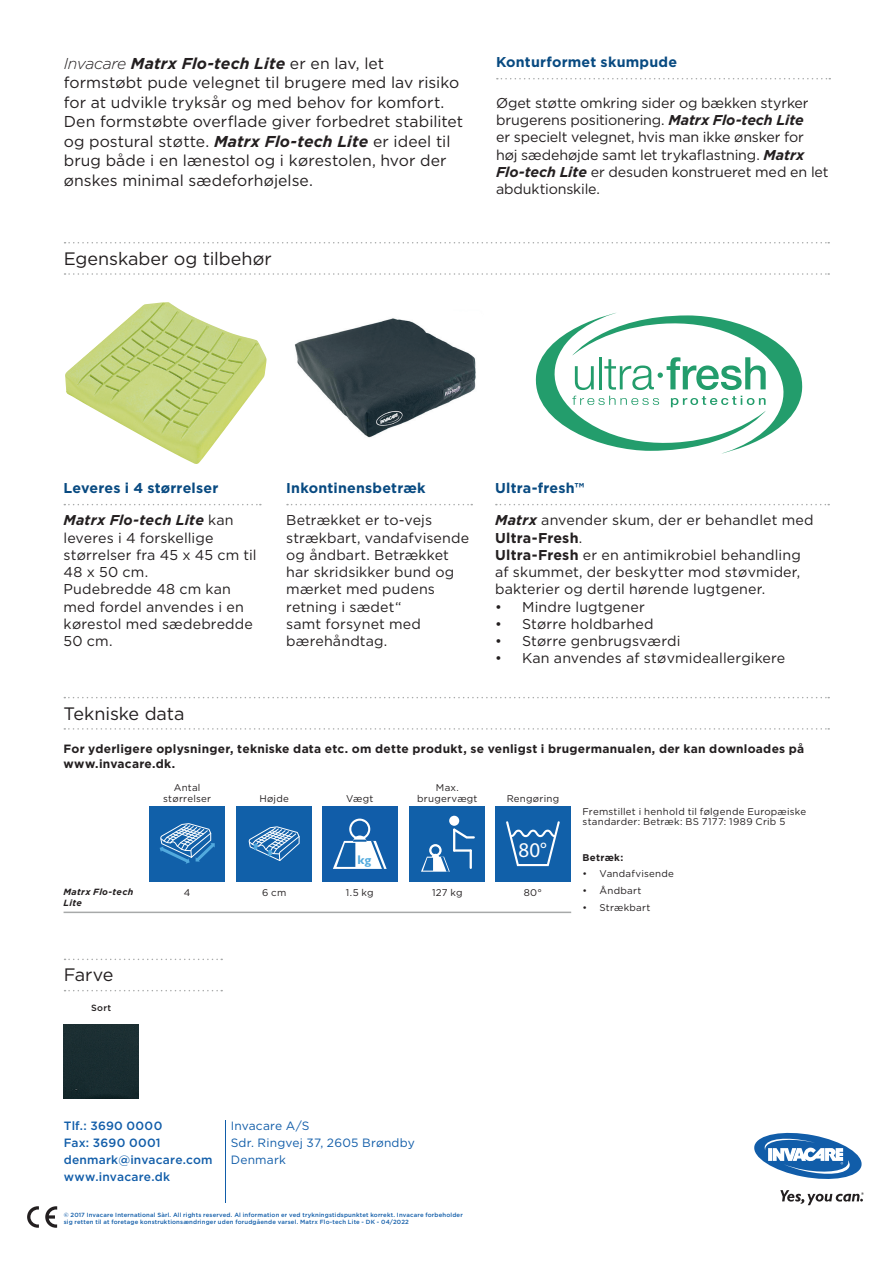
<style>
.page{position:relative;width:893px;height:1263px;background:#fff}
.page>*{position:absolute;margin:0;border:0;box-sizing:border-box;transform-origin:0 0}
.t1{font:21px "Myriad Pro";color:#fff}
.t2{font:18px "Gotham";letter-spacing:-.005em;color:#231f20}
.t3{font:15.75px/19.5px "Gotham";letter-spacing:.005em;color:#231f20}
.t4{font:14.25px/17.2px "Gotham";letter-spacing:.005em;color:#231f20}
.t5{font:700 14.25px "Gotham";letter-spacing:.015em;color:#084a81}
.t6{font:700 12.6px "Gill Sans";color:#52aade}
.t7{font:700 12px/14.4px "Gotham";letter-spacing:.02em;color:#231f20}
.t8{font:500 12px/17.2px "Gotham";letter-spacing:.02em;color:#115da9}
.t9{font:12px/17.2px "Gotham";letter-spacing:.02em;color:#115da9}
.t10{font:9.75px/10.5px "Gotham";letter-spacing:.025em;color:#231f20;text-align:center}
.t11{font:700 9.75px "Gotham";letter-spacing:.03em;color:#231f20}
.t12{font:italic 700 9px/10.5px "Gotham";letter-spacing:.03em;color:#231f20}
.t13{font:500 9px "Gotham";color:#231f20}
.t14{font:500 6px/7.2px "Gotham";letter-spacing:.025em;color:#115da9}
.s1{font-weight:300;font-style:italic}
.s2{font-weight:700;font-style:italic}
.s3{font-weight:700}
</style>
<div class="page">
<svg style="left:45px;top:1206px;width:12px;height:22px"></svg>
<svg style="left:27px;top:1206px;width:12px;height:22px"></svg>
<hr style="left:225px;top:1120px;width:1px;height:82px;background:#115da9">
<svg style="left:65px;top:242px;width:764px;height:1px"></svg>
<svg style="left:65px;top:273px;width:764px;height:2px"></svg>
<svg style="left:65px;top:959px;width:157px;height:1px"></svg>
<svg style="left:65px;top:990px;width:157px;height:1px"></svg>
<hr style="left:64px;top:911px;width:507px;height:2px;background:#a7a9a9">
<svg style="left:64px;top:697px;width:765px;height:1px"></svg>
<svg style="left:64px;top:728px;width:765px;height:2px"></svg>
<div style="left:149px;top:806px;width:76px;height:75px;background:#1160a9"></div>
<svg style="left:160px;top:823px;width:55px;height:41px"></svg>
<div style="left:236px;top:806px;width:76px;height:75px;background:#1160a9"></div>
<svg style="left:248px;top:826px;width:52px;height:35px"></svg>
<div style="left:322px;top:806px;width:75px;height:75px;background:#115da9"></div>
<svg style="left:333px;top:818px;width:54px;height:51px"></svg>
<div style="left:410px;top:806px;width:75px;height:75px;background:#1160a9"></div>
<div style="left:432px;top:854px;width:7px;height:7px;background:#fff;border-radius:50%"></div>
<div style="left:429px;top:844px;width:13px;height:12px;border:2px solid #fff;border-radius:50%"></div>
<svg style="left:421px;top:857px;width:29px;height:15px"></svg>
<div style="left:449px;top:816px;width:10px;height:10px;background:#fff;border-radius:50%"></div>
<hr style="left:453px;top:830px;width:2px;height:20px;background:#fff">
<svg style="left:453px;top:828px;width:22px;height:12px"></svg>
<hr style="left:454px;top:849px;width:17px;height:3px;background:#fff">
<svg style="left:470px;top:850px;width:2px;height:18px"></svg>
<div style="left:495px;top:806px;width:76px;height:75px;background:#1160a9"></div>
<svg style="left:506px;top:821px;width:54px;height:45px"></svg>
<svg style="left:497px;top:78px;width:333px;height:1px"></svg>
<svg style="left:754px;top:1132px;width:108px;height:47px"></svg>
<svg style="left:780px;top:1190px;width:84px;height:15px"></svg>
<div style="left:64px;top:1024px;width:75px;height:75px;background:#1a2d31"></div>
<svg style="left:535px;top:313px;width:268px;height:141px"></svg>
<svg style="left:496px;top:504px;width:333px;height:1px"></svg>
<img style="left:65px;top:302px;width:202px;height:162px">
<svg style="left:64px;top:504px;width:197px;height:1px"></svg>
<img style="left:295px;top:318px;width:181px;height:120px">
<svg style="left:287px;top:504px;width:185px;height:1px"></svg>
<p class="t3" style="left:64px;top:53px;width:401px"><span class="s1">Invacare</span> <span class="s2">Matrx Flo-tech Lite</span> er en lav, let formstøbt pude velegnet til brugere med lav risiko for at udvikle tryksår og med behov for komfort.<br>Den formstøbte overflade giver forbedret stabilitet og postural støtte. <span class="s2">Matrx Flo-tech Lite</span> er ideel til brug både i en lænestol og i kørestolen, hvor der ønskes minimal sædeforhøjelse.</p>
<p class="t2" style="left:64px;top:247px;width:209px">Egenskaber og tilbehør</p>
<p class="t5" style="left:496px;top:53px;width:183px">Konturformet skumpude</p>
<p class="t4" style="left:496px;top:94px;width:334px">Øget støtte omkring sider og bækken styrker brugerens positionering. <span class="s2">Matrx Flo-tech Lite<br></span>er specielt velegnet, hvis man ikke ønsker for høj sædehøjde samt let trykaflastning. <span class="s2">Matrx Flo-tech Lite</span> er desuden konstrueret med en let abduktionskile.</p>
<p class="t5" style="left:64px;top:479px;width:156px">Leveres i 4 størrelser</p>
<p class="t4" style="left:64px;top:511px;width:195px"><span class="s2">Matrx Flo-tech Lite</span> kan leveres i 4 forskellige størrelser fra 45 x 45 cm til<br>48 x 50 cm.<br>Pudebredde 48 cm kan med fordel anvendes i en kørestol med sædebredde<br>50 cm.</p>
<p class="t2" style="left:64px;top:702px;width:122px">Tekniske data</p>
<p class="t5" style="left:286px;top:479px;width:141px">Inkontinensbetræk</p>
<p class="t4" style="left:286px;top:511px;width:185px">Betrækket er to-vejs strækbart, vandafvisende og åndbart. Betrækket har skridsikker bund og mærket med pudens retning i sædet“<br>samt forsynet med bærehåndtag.</p>
<p class="t5" style="left:495px;top:479px;width:91px">Ultra-fresh™</p>
<p class="t4" style="left:495px;top:511px;width:320px"><span class="s2">Matrx</span> anvender skum, der er behandlet med <span class="s3">Ultra-Fresh</span>.<br><span class="s3">Ultra-Fresh</span> er en antimikrobiel behandling af skummet, der beskytter mod støvmider, bakterier og dertil hørende lugtgener.</p>
<p class="t4" style="left:495px;top:598px;width:151px">• Mindre lugtgener</p>
<p class="t4" style="left:495px;top:615px;width:160px">• Større holdbarhed</p>
<p class="t4" style="left:495px;top:632px;width:187px">• Større genbrugsværdi</p>
<p class="t4" style="left:495px;top:649px;width:292px">• Kan anvendes af støvmideallergikere</p>
<p class="t7" style="left:64px;top:742px;width:742px">For yderligere oplysninger, tekniske data etc. om dette produkt, se venligst i brugermanualen, der kan downloades på www.invacare.dk.</p>
<p class="t10" style="left:346px;top:793px;width:29px">Vægt</p>
<p class="t10" style="left:163px;top:782px;width:49px">Antal størrelser</p>
<p class="t10" style="left:259px;top:793px;width:31px">Højde</p>
<p class="t10" style="left:417px;top:782px;width:62px">Max. brugervægt</p>
<p class="t10" style="left:507px;top:793px;width:54px">Rengøring</p>
<h1 class="t1" style="left:519px;top:837px;width:30px">80°</h1>
<p class="t10" style="left:524px;top:887px;width:20px">80°</p>
<p class="t10" style="left:583px;top:806px;width:225px;text-align:left">Fremstillet i henhold til følgende Europæiske standarder: Betræk: BS 7177: 1989 Crib 5</p>
<p class="t11" style="left:583px;top:850px;width:42px">Betræk:</p>
<p class="t10" style="left:583px;top:868px;width:93px">• Vandafvisende</p>
<p class="t10" style="left:583px;top:885px;width:60px">• Åndbart</p>
<p class="t10" style="left:583px;top:902px;width:69px">• Strækbart</p>
<p class="t6" style="left:357px;top:853px;width:15px">kg</p>
<p class="t10" style="left:346px;top:887px;width:29px">1.5 kg</p>
<p class="t12" style="left:64px;top:887px;width:71px">Matrx Flo-tech<br>Lite</p>
<p class="t10" style="left:432px;top:887px;width:32px">127 kg</p>
<p class="t10" style="left:184px;top:887px;width:8px">4</p>
<p class="t10" style="left:262px;top:887px;width:26px">6 cm</p>
<p class="t2" style="left:64px;top:963px;width:51px">Farve</p>
<p class="t13" style="left:91px;top:1002px;width:21px">Sort</p>
<p class="t8" style="left:64px;top:1117px;width:150px">Tlf.: 3690 0000<br>Fax: 3690 0001 denmark@invacare.com www.invacare.dk</p>
<p class="t9" style="left:231px;top:1116px;width:186px">Invacare A/S<br>Sdr. Ringvej 37, 2605 Brøndby<br>Denmark</p>
<p class="t14" style="left:64px;top:1211px;width:401px">© 2017 Invacare International Sàrl. All rights reserved. Al information er ved trykningstidspunktet korrekt. Invacare forbeholder sig retten til at foretage konstruktionsændringer uden forudgående varsel. Matrx Flo-tech Lite - DK - 04/2022</p>
</div>
